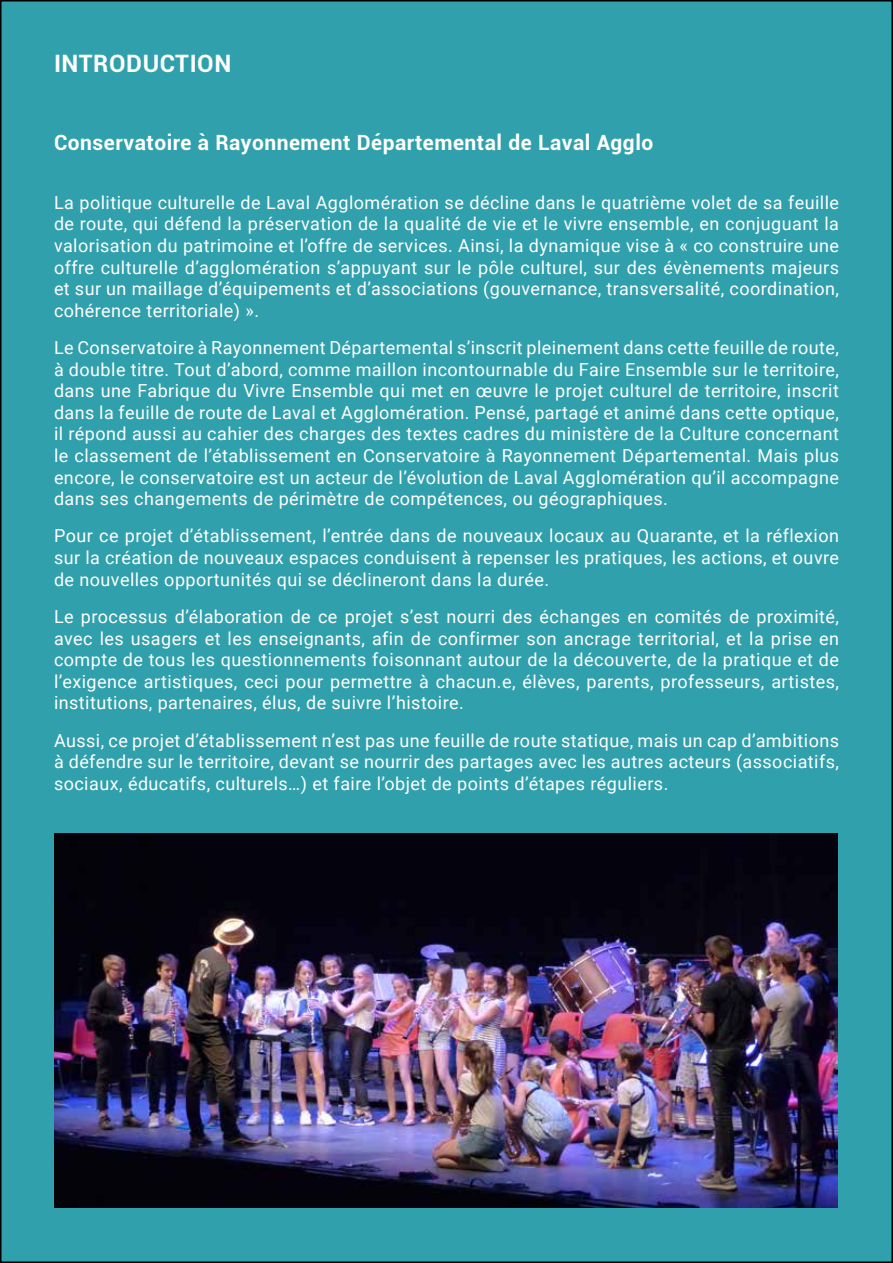
<style>
.page{position:relative;width:893px;height:1263px;background:#fff}
.page>*{position:absolute;margin:0;border:0;box-sizing:border-box;transform-origin:0 0}
.t1{font:700 24px "Roboto";letter-spacing:.025em;color:#fff}
.t2{font:700 21px "Roboto";letter-spacing:.025em;color:#fff}
.t3{font:18px/21.6px "Roboto";letter-spacing:.025em;color:#fff;text-align:justify}
</style>
<div class="page">
<div style="left:1px;top:1px;width:891px;height:1261px;background:#30a0ac"></div>
<img style="left:54px;top:833px;width:784px;height:375px">
<h1 class="t1" style="left:54px;top:47px;width:179px">INTRODUCTION</h1>
<p class="t2" style="left:54px;top:128px;width:601px">Conservatoire à Rayonnement Départemental de Laval Agglo</p>
<p class="t3" style="left:54px;top:191px;width:787px">La politique culturelle de Laval Agglomération se décline dans le quatrième volet de sa feuille de route, qui défend la préservation de la qualité de vie et le vivre ensemble, en conjuguant la valorisation du patrimoine et l’offre de services. Ainsi, la dynamique vise à « co construire une offre culturelle d’agglomération s’appuyant sur le pôle culturel, sur des évènements majeurs et sur un maillage d’équipements et d’associations (gouvernance, transversalité, coordination, cohérence territoriale) ».</p>
<p class="t3" style="left:54px;top:336px;width:787px">Le Conservatoire à Rayonnement Départemental s’inscrit pleinement dans cette feuille de route, à double titre. Tout d’abord, comme maillon incontournable du Faire Ensemble sur le territoire, dans une Fabrique du Vivre Ensemble qui met en œuvre le projet culturel de territoire, inscrit dans la feuille de route de Laval et Agglomération. Pensé, partagé et animé dans cette optique, il répond aussi au cahier des charges des textes cadres du ministère de la Culture concernant le classement de l’établissement en Conservatoire à Rayonnement Départemental. Mais plus encore, le conservatoire est un acteur de l’évolution de Laval Agglomération qu’il accompagne dans ses changements de périmètre de compétences, ou géographiques.</p>
<p class="t3" style="left:54px;top:525px;width:787px">Pour ce projet d’établissement, l’entrée dans de nouveaux locaux au Quarante, et la réflexion sur la création de nouveaux espaces conduisent à repenser les pratiques, les actions, et ouvre de nouvelles opportunités qui se déclineront dans la durée.</p>
<p class="t3" style="left:54px;top:605px;width:787px">Le processus d’élaboration de ce projet s’est nourri des échanges en comités de proximité, avec les usagers et les enseignants, afin de confirmer son ancrage territorial, et la prise en compte de tous les questionnements foisonnant autour de la découverte, de la pratique et de l’exigence artistiques, ceci pour permettre à chacun.e, élèves, parents, professeurs, artistes, institutions, partenaires, élus, de suivre l’histoire.</p>
<p class="t3" style="left:54px;top:729px;width:787px">Aussi, ce projet d’établissement n’est pas une feuille de route statique, mais un cap d’ambitions à défendre sur le territoire, devant se nourrir des partages avec les autres acteurs (associatifs, sociaux, éducatifs, culturels…) et faire l’objet de points d’étapes réguliers.</p>
</div>
